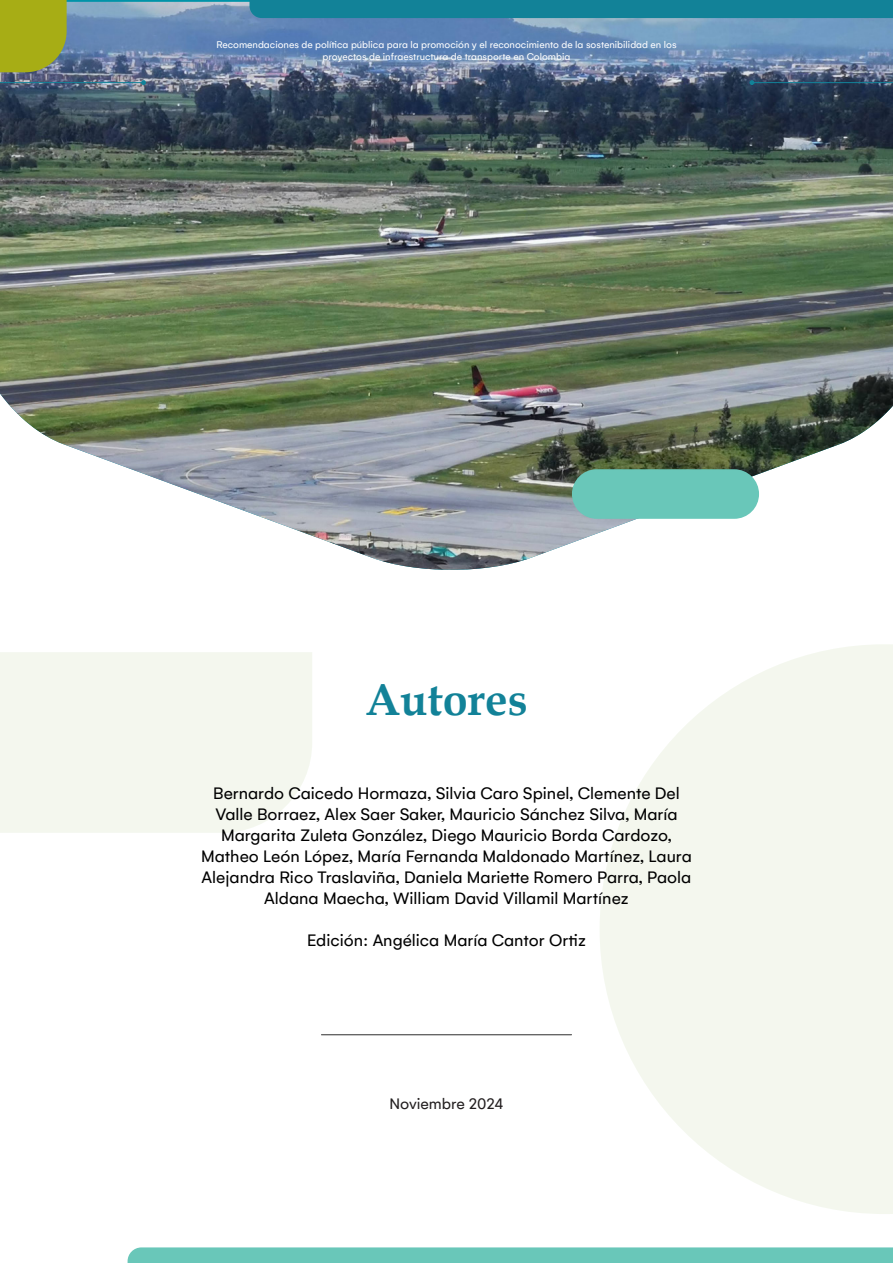
<style>
.page{position:relative;width:893px;height:1263px;background:#fff}
.page>*{position:absolute;margin:0;border:0;box-sizing:border-box;transform-origin:0 0}
.PARRAFO{font:700 45px "Book Antiqua";color:#128298}
.PARRAFO-2{font:18px/21px "Gelion";color:#000;text-align:center}
.t1{font:16.5px "Gelion";color:#231f20}
.t2{font:10.5px/12px "Gelion";color:#fff;text-align:center}
</style>
<div class="page">
<img style="left:0;top:2px;width:893px;height:568px">
<div style="left:128px;top:1247px;width:765px;height:16px;background:#69c7b9"></div>
<svg style="left:0;top:0;width:67px;height:72px;background:#a1a81f"></svg>
<hr style="left:0;top:82px;width:144px;height:1px;background:#128298">
<svg style="left:141px;top:80px;width:5px;height:5px"></svg>
<hr style="left:752px;top:82px;width:141px;height:1px;background:#128298">
<svg style="left:749px;top:80px;width:5px;height:5px"></svg>
<div style="left:249px;top:0;width:644px;height:18px;background:#128298"></div>
<div style="left:572px;top:469px;width:187px;height:50px;background:#69c7b9;border-radius:25px"></div>
<svg style="left:600px;top:644px;width:293px;height:570px;fill:#f4f7ee"></svg>
<div style="left:0;top:652px;width:312px;height:181px;background:#f4f7ee"></div>
<hr style="left:321px;top:1034px;width:251px;height:1px;background:#2d2d2d">
<p class="t2" style="left:216px;top:38px;width:462px">Recomendaciones de política pública para la promoción y el reconocimiento de la sostenibilidad en los proyectos de infraestructura de transporte en Colombia</p>
<p class="PARRAFO" style="left:365px;top:669px;width:164px">Autores</p>
<p class="PARRAFO-2" style="left:201px;top:782px;width:492px">Bernardo Caicedo Hormaza, Silvia Caro Spinel, Clemente Del Valle Borraez, Alex Saer Saker, Mauricio Sánchez Silva, María Margarita Zuleta González, Diego Mauricio Borda Cardozo, Matheo León López, María Fernanda Maldonado Martínez, Laura Alejandra Rico Traslaviña, Daniela Mariette Romero Parra, Paola Aldana Maecha, William David Villamil Martínez</p>
<p class="PARRAFO-2" style="left:307px;top:929px;width:280px">Edición: Angélica María Cantor Ortiz</p>
<p class="t1" style="left:390px;top:1093px;width:115px">Noviembre 2024</p>
</div>
